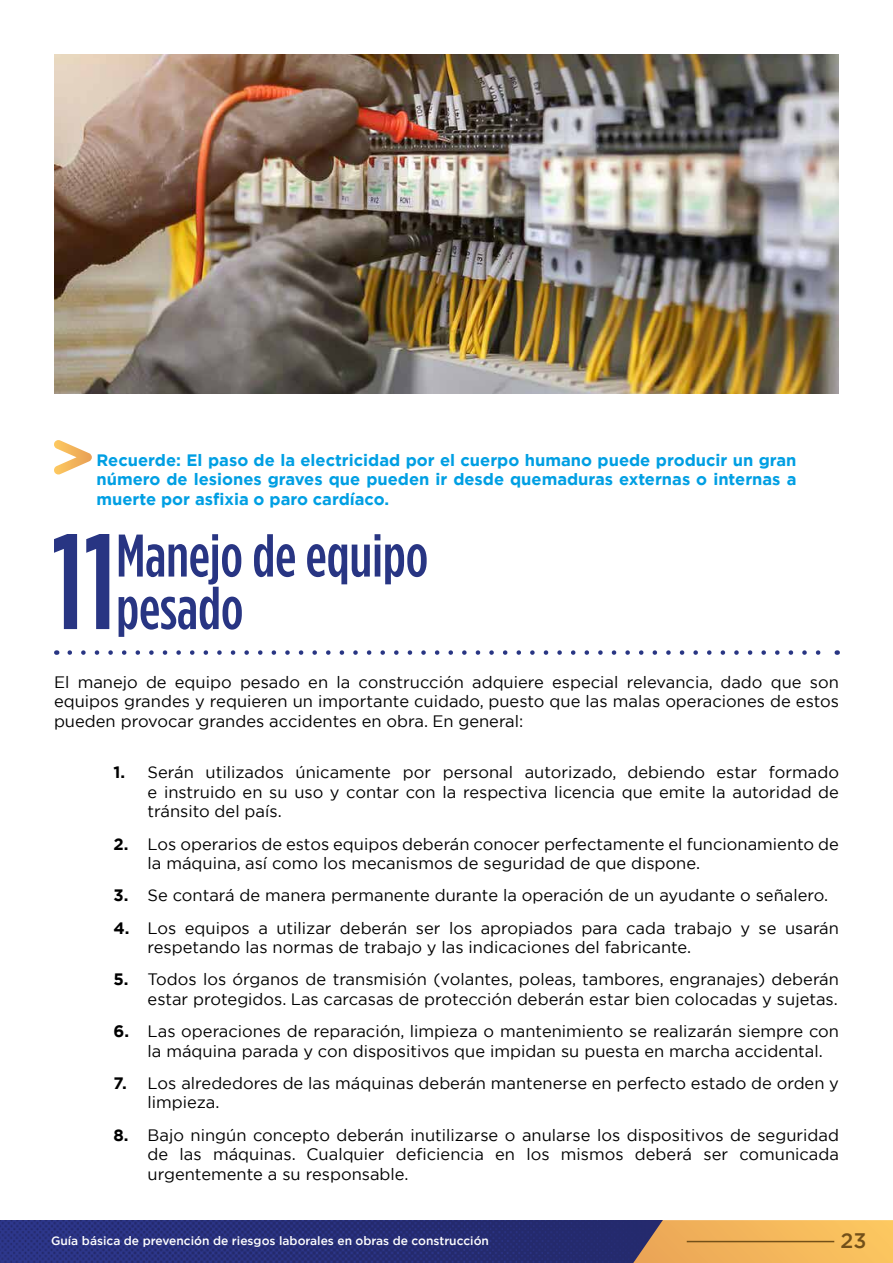
<style>
.page{position:relative;width:893px;height:1263px;background:#fff}
.page>*{position:absolute;margin:0;border:0;box-sizing:border-box;transform-origin:0 0}
.t1{font:500 135px "Gotham Cond";color:#283583}
.t2{font:500 60px/52.5px "Gotham Cond";color:#283583}
.t3{font:500 21px "Gotham";color:#735019}
.t4{font:16.5px/19.5px "Gotham";color:#000}
.t5{font:700 16.5px/19.5px "Gotham";color:#009fe3;text-align:justify}
.t6{font:500 12px "Gotham";color:#fff}
.s1{font-weight:700}
</style>
<div class="page">
<img style="left:0;top:1220px;width:633px;height:43px">
<svg style="left:633px;top:1220px;width:260px;height:43px;background:#e6ae5c"></svg>
<hr style="left:687px;top:1241px;width:147px;height:1px;background:#735019">
<svg style="left:70px;top:650px;width:751px;height:5px"></svg>
<img style="left:54px;top:54px;width:785px;height:339px">
<svg style="left:54px;top:440px;width:38px;height:35px"></svg>
<p class="t5" style="left:97px;top:450px;width:701px">Recuerde: El paso de la electricidad por el cuerpo humano puede producir un gran número de lesiones graves que pueden ir desde quemaduras externas o internas a muerte por asfixia o paro cardíaco.</p>
<h1 class="t1" style="left:52px;top:503px;width:66px">11</h1>
<h2 class="t2" style="left:116px;top:529px;width:313px">Manejo de equipo pesado</h2>
<p class="t4" style="left:54px;top:672px;width:786px;text-align:justify">El manejo de equipo pesado en la construcción adquiere especial relevancia, dado que son equipos grandes y requieren un importante cuidado, puesto que las malas operaciones de estos pueden provocar grandes accidentes en obra. En general:</p>
<p class="t4" style="left:148px;top:762px;width:693px;text-align:justify;text-indent:-34px"><span class="s1">1.</span> Serán utilizados únicamente por personal autorizado, debiendo estar formado e instruido en su uso y contar con la respectiva licencia que emite la autoridad de tránsito del país.</p>
<p class="t4" style="left:148px;top:834px;width:693px;text-indent:-34px"><span class="s1">2.</span> Los operarios de estos equipos deberán conocer perfectamente el funcionamiento de la máquina, así como los mecanismos de seguridad de que dispone.</p>
<p class="t4" style="left:114px;top:885px;width:716px"><span class="s1">3.</span> Se contará de manera permanente durante la operación de un ayudante o señalero.</p>
<p class="t4" style="left:148px;top:918px;width:693px;text-indent:-34px"><span class="s1">4.</span> Los equipos a utilizar deberán ser los apropiados para cada trabajo y se usarán respetando las normas de trabajo y las indicaciones del fabricante.</p>
<p class="t4" style="left:114px;top:969px;width:727px;text-align:right"><span class="s1">5.</span> Todos los órganos de transmisión (volantes, poleas, tambores, engranajes) deberán estar protegidos. Las carcasas de protección deberán estar bien colocadas y sujetas.</p>
<p class="t4" style="left:148px;top:1021px;width:693px;text-indent:-34px"><span class="s1">6.</span> Las operaciones de reparación, limpieza o mantenimiento se realizarán siempre con la máquina parada y con dispositivos que impidan su puesta en marcha accidental.</p>
<p class="t4" style="left:148px;top:1073px;width:693px;text-indent:-34px"><span class="s1">7.</span> Los alrededores de las máquinas deberán mantenerse en perfecto estado de orden y limpieza.</p>
<p class="t4" style="left:148px;top:1125px;width:693px;text-align:justify;text-indent:-34px"><span class="s1">8.</span> Bajo ningún concepto deberán inutilizarse o anularse los dispositivos de seguridad de las máquinas. Cualquier deficiencia en los mismos deberá ser comunicada urgentemente a su responsable.</p>
<p class="t6" style="left:51px;top:1232px;width:439px">Guía básica de prevención de riesgos laborales en obras de construcción</p>
<p class="t3" style="left:840px;top:1227px;width:27px">23</p>
</div>
